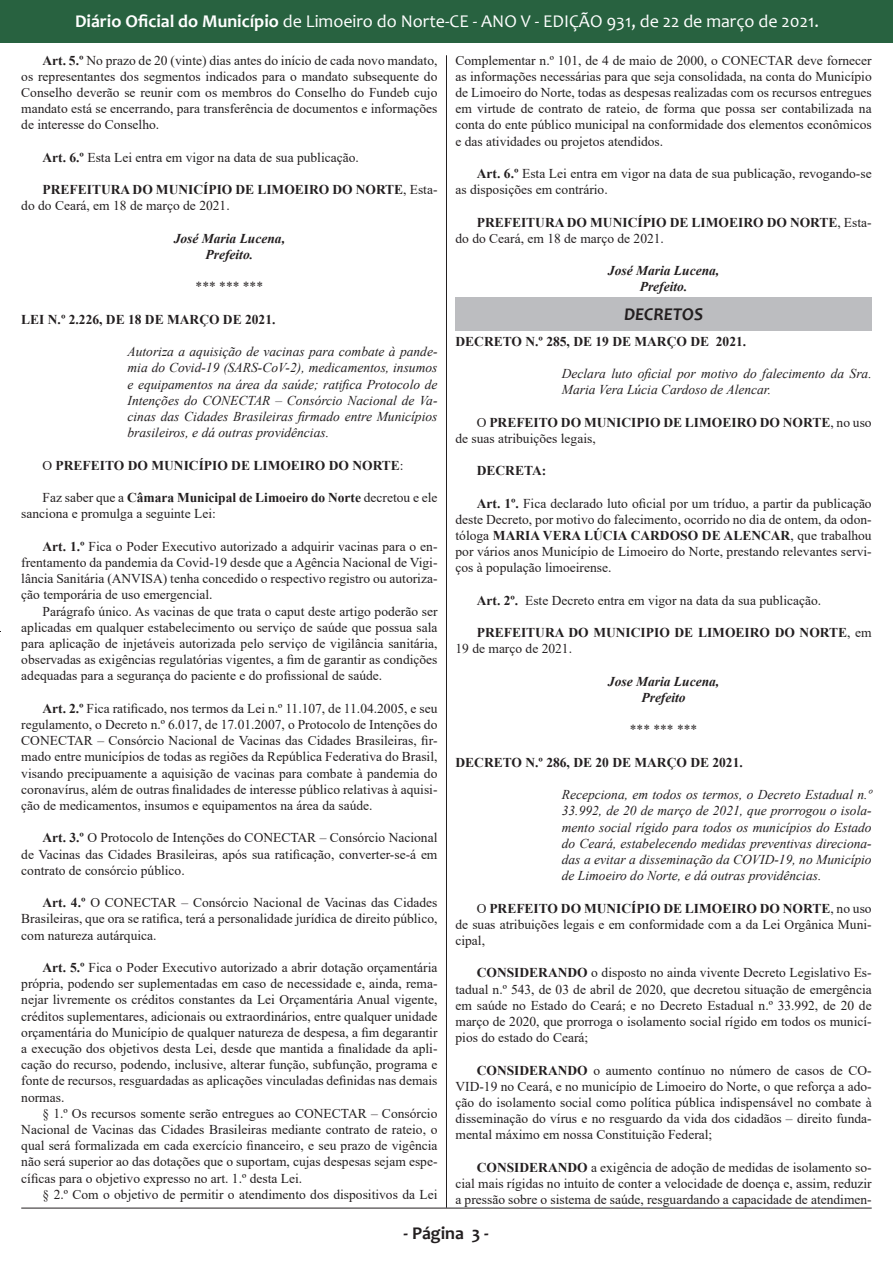
<style>
.page{position:relative;width:893px;height:1263px;background:#fff}
.page>*{position:absolute;margin:0;border:0;box-sizing:border-box;transform-origin:0 0}
.t1{font:18px "Candara";color:#fff}
.t2{font:700 18px "Candara";color:#231f20}
.t3{font:italic 700 18px "Candara";color:#231f20}
.t4{font:13.5px/16.2px "Times New Roman";color:#231f20;text-align:justify}
.t5{font:italic 13.5px/16.2px "Times New Roman";color:#231f20;text-align:justify}
.t6{font:700 13.5px/16.2px "Times New Roman";color:#231f20}
.t7{font:italic 700 13.5px "Times New Roman";color:#231f20}
.s1{font-weight:700}
.s2{font-weight:400}
</style>
<div class="page">
<div style="left:0;top:0;width:892px;height:42px;background:#286240"></div>
<hr style="left:446px;top:55px;width:1px;height:1153px;background:#231f20">
<hr style="left:21px;top:1208px;width:851px;height:1px;background:#231f20">
<div style="left:455px;top:297px;width:417px;height:33px;background:#bcbdc0"></div>
<h1 class="t1" style="left:75px;top:10px;width:745px"><span class="s1">Diário Oficial do Município</span> de Limoeiro do Norte-CE - ANO V - EDIÇÃO 931, de 22 de março de 2021.</h1>
<p class="t4" style="left:21px;top:52px;width:418px;text-indent:21px"><span class="s1">Art. 5.º</span> No prazo de 20 (vinte) dias antes do início de cada novo mandato, os representantes dos segmentos indicados para o mandato subsequente do Conselho deverão se reunir com os membros do Conselho do Fundeb cujo mandato está se encerrando, para transferência de documentos e informações de interesse do Conselho.</p>
<p class="t4" style="left:43px;top:149px;width:318px"><span class="s1">Art. 6.º</span> Esta Lei entra em vigor na data de sua publicação.</p>
<p class="t6" style="left:21px;top:181px;width:418px;text-indent:21px">PREFEITURA DO MUNICÍPIO DE LIMOEIRO DO NORTE<span class="s2">, Esta&shy;do do Ceará, em 18 de março de 2021.</span></p>
<p class="t7" style="left:174px;top:229px;width:113px">José Maria Lucena,</p>
<p class="t7" style="left:206px;top:245px;width:49px">Prefeito.</p>
<p class="t4" style="left:196px;top:278px;width:69px">*** *** ***</p>
<p class="t6" style="left:21px;top:311px;width:256px">LEI N.º 2.226, DE 18 DE MARÇO DE 2021.</p>
<p class="t5" style="left:128px;top:343px;width:311px">Autoriza a aquisição de vacinas para combate à pande&shy;mia do Covid-19 (SARS-CoV-2), medicamentos, insumos e equipamentos na área da saúde; ratifica Protocolo de Intenções do CONECTAR – Consórcio Nacional de Va&shy;cinas das Cidades Brasileiras firmado entre Municípios brasileiros, e dá outras providências.</p>
<p class="t6" style="left:43px;top:457px;width:363px"><span class="s2">O</span> PREFEITO DO MUNICÍPIO DE LIMOEIRO DO NORTE<span class="s2">:</span></p>
<p class="t4" style="left:21px;top:489px;width:418px;text-indent:21px">Faz saber que a <span class="s1">Câmara Municipal de Limoeiro do Norte</span> decretou e ele sanciona e promulga a seguinte Lei:</p>
<p class="t4" style="left:21px;top:538px;width:418px;text-indent:21px"><span class="s1">Art. 1.º</span> Fica o Poder Executivo autorizado a adquirir vacinas para o en&shy;frentamento da pandemia da Covid-19 desde que a Agência Nacional de Vigi&shy;lância Sanitária (ANVISA) tenha concedido o respectivo registro ou autoriza&shy;ção temporária de uso emergencial.</p>
<p class="t4" style="left:21px;top:602px;width:418px;text-indent:21px">Parágrafo único. As vacinas de que trata o caput deste artigo poderão ser aplicadas em qualquer estabelecimento ou serviço de saúde que possua sala para aplicação de injetáveis autorizada pelo serviço de vigilância sanitária, observadas as exigências regulatórias vigentes, a fim de garantir as condições adequadas para a segurança do paciente e do profissional de saúde.</p>
<p class="t4" style="left:21px;top:700px;width:418px;text-indent:21px"><span class="s1">Art. 2.º</span> Fica ratificado, nos termos da Lei n.º 11.107, de 11.04.2005, e seu regulamento, o Decreto n.º 6.017, de 17.01.2007, o Protocolo de Intenções do CONECTAR – Consórcio Nacional de Vacinas das Cidades Brasileiras, fir&shy;mado entre municípios de todas as regiões da República Federativa do Brasil, visando precipuamente a aquisição de vacinas para combate à pandemia do coronavírus, além de outras finalidades de interesse público relativas à aquisi&shy;ção de medicamentos, insumos e equipamentos na área da saúde.</p>
<p class="t4" style="left:21px;top:829px;width:418px;text-indent:21px"><span class="s1">Art. 3.º</span> O Protocolo de Intenções do CONECTAR – Consórcio Nacional de Vacinas das Cidades Brasileiras, após sua ratificação, converter-se-á em contrato de consórcio público.</p>
<p class="t4" style="left:21px;top:894px;width:418px;text-indent:21px"><span class="s1">Art. 4.º</span> O CONECTAR – Consórcio Nacional de Vacinas das Cidades Brasileiras, que ora se ratifica, terá a personalidade jurídica de direito público, com natureza autárquica.</p>
<p class="t4" style="left:21px;top:959px;width:418px;text-indent:21px"><span class="s1">Art. 5.º</span> Fica o Poder Executivo autorizado a abrir dotação orçamentária própria, podendo ser suplementadas em caso de necessidade e, ainda, rema&shy;nejar livremente os créditos constantes da Lei Orçamentária Anual vigente, créditos suplementares, adicionais ou extraordinários, entre qualquer unidade orçamentária do Município de qualquer natureza de despesa, a fim degarantir a execução dos objetivos desta Lei, desde que mantida a finalidade da apli&shy;cação do recurso, podendo, inclusive, alterar função, subfunção, programa e fonte de recursos, resguardadas as aplicações vinculadas definidas nas demais normas.</p>
<p class="t4" style="left:21px;top:1105px;width:418px;text-indent:21px">§ 1.º Os recursos somente serão entregues ao CONECTAR – Consórcio Nacional de Vacinas das Cidades Brasileiras mediante contrato de rateio, o qual será formalizada em cada exercício financeiro, e seu prazo de vigência não será superior ao das dotações que o suportam, cujas despesas sejam espe&shy;cíficas para o objetivo expresso no art. 1.º desta Lei.</p>
<p class="t4" style="left:43px;top:1186px;width:396px">§ 2.º Com o objetivo de permitir o atendimento dos dispositivos da Lei</p>
<p class="t4" style="left:455px;top:52px;width:418px">Complementar n.º 101, de 4 de maio de 2000, o CONECTAR deve fornecer as informações necessárias para que seja consolidada, na conta do Município de Limoeiro do Norte, todas as despesas realizadas com os recursos entregues em virtude de contrato de rateio, de forma que possa ser contabilizada na conta do ente público municipal na conformidade dos elementos econômicos e das atividades ou projetos atendidos.</p>
<p class="t4" style="left:455px;top:165px;width:418px;text-indent:21px"><span class="s1">Art. 6.º</span> Esta Lei entra em vigor na data de sua publicação, revogando-se as disposições em contrário.</p>
<p class="t6" style="left:455px;top:214px;width:418px;text-indent:21px">PREFEITURA DO MUNICÍPIO DE LIMOEIRO DO NORTE<span class="s2">, Esta&shy;do do Ceará, em 18 de março de 2021.</span></p>
<p class="t7" style="left:608px;top:261px;width:113px">José Maria Lucena,</p>
<p class="t7" style="left:640px;top:278px;width:49px">Prefeito.</p>
<p class="t3" style="left:624px;top:303px;width:81px">DECRETOS</p>
<p class="t6" style="left:455px;top:332px;width:292px">DECRETO N.º 285, DE 19 DE MARÇO DE 2021.</p>
<p class="t5" style="left:562px;top:365px;width:311px">Declara luto oficial por motivo do falecimento da Sra.<br>Maria Vera Lúcia Cardoso de Alencar.</p>
<p class="t6" style="left:455px;top:413px;width:418px;text-indent:21px"><span class="s2">O</span> PREFEITO DO MUNICIPIO DE LIMOEIRO DO NORTE<span class="s2">, no uso de suas atribuições legais,</span></p>
<p class="t6" style="left:477px;top:462px;width:71px">DECRETA:</p>
<p class="t4" style="left:455px;top:494px;width:418px;text-indent:21px"><span class="s1">Art. 1º.</span> Fica declarado luto oficial por um tríduo, a partir da publicação deste Decreto, por motivo do falecimento, ocorrido no dia de ontem, da odon&shy;tóloga <span class="s1">MARIA VERA LÚCIA CARDOSO DE ALENCAR</span>, que trabalhou por vários anos Município de Limoeiro do Norte, prestando relevantes servi&shy;ços à população limoeirense.</p>
<p class="t4" style="left:477px;top:592px;width:346px"><span class="s1">Art. 2º.</span> Este Decreto entra em vigor na data da sua publicação.</p>
<p class="t6" style="left:455px;top:624px;width:418px;text-indent:21px">PREFEITURA DO MUNICIPIO DE LIMOEIRO DO NORTE<span class="s2">, em<br>19 de março de 2021.</span></p>
<p class="t7" style="left:608px;top:672px;width:113px">Jose Maria Lucena,</p>
<p class="t7" style="left:641px;top:688px;width:46px">Prefeito</p>
<p class="t4" style="left:630px;top:721px;width:69px">*** *** ***</p>
<p class="t6" style="left:455px;top:754px;width:289px">DECRETO N.º 286, DE 20 DE MARÇO DE 2021.</p>
<p class="t5" style="left:562px;top:786px;width:311px">Recepciona, em todos os termos, o Decreto Estadual n.º 33.992, de 20 de março de 2021, que prorrogou o isola&shy;mento social rígido para todos os municípios do Estado do Ceará, estabelecendo medidas preventivas direciona&shy;das a evitar a disseminação da COVID-19, no Município de Limoeiro do Norte, e dá outras providências.</p>
<p class="t4" style="left:455px;top:899px;width:418px;text-indent:21px">O <span class="s1">PREFEITO DO MUNICÍPIO DE LIMOEIRO DO NORTE</span>, no uso de suas atribuições legais e em conformidade com a da Lei Orgânica Muni&shy;cipal,</p>
<p class="t4" style="left:455px;top:964px;width:418px;text-indent:21px"><span class="s1">CONSIDERANDO</span> o disposto no ainda vivente Decreto Legislativo Es&shy;tadual n.º 543, de 03 de abril de 2020, que decretou situação de emergência em saúde no Estado do Ceará; e no Decreto Estadual n.º 33.992, de 20 de março de 2020, que prorroga o isolamento social rígido em todos os municí&shy;pios do estado do Ceará;</p>
<p class="t4" style="left:455px;top:1061px;width:418px;text-indent:21px"><span class="s1">CONSIDERANDO</span> o aumento contínuo no número de casos de CO-VID-19 no Ceará, e no município de Limoeiro do Norte, o que reforça a ado&shy;ção do isolamento social como política pública indispensável no combate à disseminação do vírus e no resguardo da vida dos cidadãos – direito funda&shy;mental máximo em nossa Constituição Federal;</p>
<p class="t4" style="left:455px;top:1159px;width:418px;text-indent:21px"><span class="s1">CONSIDERANDO</span> a exigência de adoção de medidas de isolamento so&shy;cial mais rígidas no intuito de conter a velocidade de doença e, assim, reduzir a pressão sobre o sistema de saúde, resguardando a capacidade de atendimen-</p>
<h1 class="t2" style="left:404px;top:1222px;width:87px">- Página 3 -</h1>
</div>
